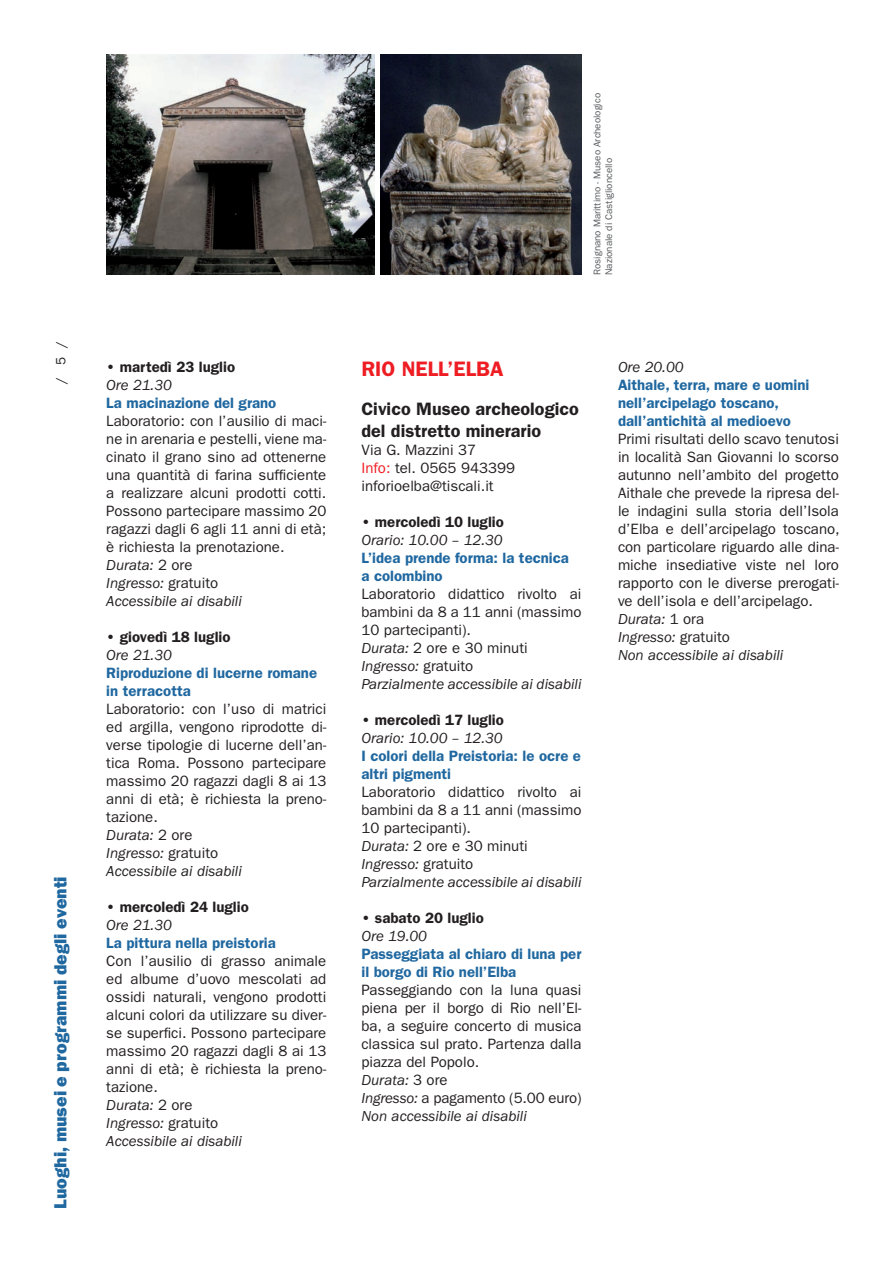
<style>
.page{position:relative;width:893px;height:1263px;background:#fff}
.page>*{position:absolute;margin:0;border:0;box-sizing:border-box;transform-origin:0 0}
.t1{font:600 21px "ITC Franklin Gothic Std";color:#ee1d23}
.t2{font:600 18px/21.6px "ITC Franklin Gothic Std";color:#231f20}
.t3{font:800 18px "Franklin Gothic";color:#2068a0}
.t4{font:15px/18px "ITC Franklin Gothic Std";color:#231f20}
.t5{font:600 15px/18px "ITC Franklin Gothic Std";color:#2068a0}
.t6{font:600 15px "ITC Franklin Gothic Std";color:#231f20}
.t7{font:italic 15px "ITC Franklin Gothic Std";color:#231f20}
.t8{font:13.5px "ITC Franklin Gothic Std";color:#231f20}
.t9{font:9.75px/11.7px "ITC Franklin Gothic Std";color:#55585b}
.s1{font-style:italic}
.s2{color:#ee1d23}
</style>
<div class="page">
<img style="left:106px;top:54px;width:268px;height:221px">
<img style="left:381px;top:54px;width:200px;height:221px">
<p class="t8" style="left:53px;top:384px;width:44px;rotate:-90deg">/ 5 /</p>
<p class="t3" style="left:49px;top:1209px;width:334px;rotate:-90deg">Luoghi, musei e programmi degli eventi</p>
<p class="t6" style="left:106px;top:358px;width:130px">• martedì 23 luglio</p>
<p class="t7" style="left:106px;top:376px;width:67px">Ore 21.30</p>
<p class="t5" style="left:106px;top:394px;width:172px">La macinazione del grano</p>
<p class="t4" style="left:106px;top:412px;width:222px">Laboratorio: con l’ausilio di maci&shy;ne in arenaria e pestelli, viene ma&shy;cinato il grano sino ad ottenerne una quantità di farina sufficiente a realizzare alcuni prodotti cotti.<br>Possono partecipare massimo 20 ragazzi dagli 6 agli 11 anni di età; è richiesta la prenotazione.<br><span class="s1">Durata:</span> 2 ore<br><span class="s1">Ingresso:</span> gratuito<br><span class="s1">Accessibile ai disabili</span></p>
<p class="t6" style="left:106px;top:628px;width:126px">• giovedì 18 luglio</p>
<p class="t7" style="left:106px;top:646px;width:67px">Ore 21.30</p>
<p class="t5" style="left:106px;top:664px;width:212px">Riproduzione di lucerne romane in terracotta</p>
<p class="t4" style="left:106px;top:700px;width:222px">Laboratorio: con l’uso di matrici ed argilla, vengono riprodotte di&shy;verse tipologie di lucerne dell’an&shy;tica Roma. Possono partecipare massimo 20 ragazzi dagli 8 ai 13 anni di età; è richiesta la preno&shy;tazione.<br><span class="s1">Durata:</span> 2 ore<br><span class="s1">Ingresso:</span> gratuito<br><span class="s1">Accessibile ai disabili</span></p>
<p class="t6" style="left:106px;top:898px;width:144px">• mercoledì 24 luglio</p>
<p class="t7" style="left:106px;top:916px;width:67px">Ore 21.30</p>
<p class="t5" style="left:106px;top:934px;width:171px">La pittura nella preistoria</p>
<p class="t4" style="left:106px;top:952px;width:222px">Con l’ausilio di grasso animale ed albume d’uovo mescolati ad ossidi naturali, vengono prodotti alcuni colori da utilizzare su diver&shy;se superfici. Possono partecipare massimo 20 ragazzi dagli 8 ai 13 anni di età; è richiesta la preno&shy;tazione.<br><span class="s1">Durata:</span> 2 ore<br><span class="s1">Ingresso:</span> gratuito<br><span class="s1">Accessibile ai disabili</span></p>
<p class="t9" style="left:591px;top:275px;width:183px;rotate:-90deg">Rosignano Marittimo - Museo Archeologico<br>Nazionale di Castiglioncello</p>
<h1 class="t1" style="left:361px;top:356px;width:144px">RIO NELL’ELBA</h1>
<p class="t2" style="left:361px;top:398px;width:219px">Civico Museo archeologico del distretto minerario</p>
<p class="t4" style="left:361px;top:441px;width:155px">Via G. Mazzini 37<br><span class="s2">Info:</span> tel. 0565 943399 inforioelba@tiscali.it</p>
<p class="t6" style="left:361px;top:513px;width:144px">• mercoledì 10 luglio</p>
<p class="t7" style="left:361px;top:532px;width:143px">Orario: 10.00 – 12.30</p>
<p class="t5" style="left:361px;top:549px;width:209px">L’idea prende forma: la tecnica a colombino</p>
<p class="t4" style="left:361px;top:585px;width:222px">Laboratorio didattico rivolto ai bambini da 8 a 11 anni (massimo<br>10 partecipanti).<br><span class="s1">Durata:</span> 2 ore e 30 minuti<br><span class="s1">Ingresso:</span> gratuito<br><span class="s1">Parzialmente accessibile ai disabili</span></p>
<p class="t6" style="left:361px;top:711px;width:144px">• mercoledì 17 luglio</p>
<p class="t7" style="left:361px;top:730px;width:143px">Orario: 10.00 – 12.30</p>
<p class="t5" style="left:361px;top:747px;width:221px">I colori della Preistoria: le ocre e altri pigmenti</p>
<p class="t4" style="left:361px;top:783px;width:222px">Laboratorio didattico rivolto ai bambini da 8 a 11 anni (massimo<br>10 partecipanti).<br><span class="s1">Durata:</span> 2 ore e 30 minuti<br><span class="s1">Ingresso:</span> gratuito<br><span class="s1">Parzialmente accessibile ai disabili</span></p>
<p class="t6" style="left:361px;top:909px;width:124px">• sabato 20 luglio</p>
<p class="t7" style="left:361px;top:928px;width:67px">Ore 19.00</p>
<p class="t5" style="left:361px;top:945px;width:222px">Passeggiata al chiaro di luna per il borgo di Rio nell’Elba</p>
<p class="t4" style="left:361px;top:981px;width:222px">Passeggiando con la luna quasi piena per il borgo di Rio nell’El&shy;ba, a seguire concerto di musica classica sul prato. Partenza dalla piazza del Popolo.<br><span class="s1">Durata:</span> 3 ore<br><span class="s1">Ingresso:</span> a pagamento (5.00 euro)<br><span class="s1">Non accessibile ai disabili</span></p>
<p class="t7" style="left:618px;top:358px;width:67px">Ore 20.00</p>
<p class="t5" style="left:618px;top:376px;width:193px">Aithale, terra, mare e uomini nell’arcipelago toscano, dall’antichità al medioevo</p>
<p class="t4" style="left:618px;top:430px;width:223px">Primi risultati dello scavo tenutosi in località San Giovanni lo scorso autunno nell’ambito del progetto<br>Aithale che prevede la ripresa del&shy;le indagini sulla storia dell’Isola d’Elba e dell’arcipelago toscano, con particolare riguardo alle dina&shy;miche insediative viste nel loro rapporto con le diverse prerogati&shy;ve dell’isola e dell’arcipelago.<br><span class="s1">Durata:</span> 1 ora<br><span class="s1">Ingresso:</span> gratuito<br><span class="s1">Non accessibile ai disabili</span></p>
</div>
